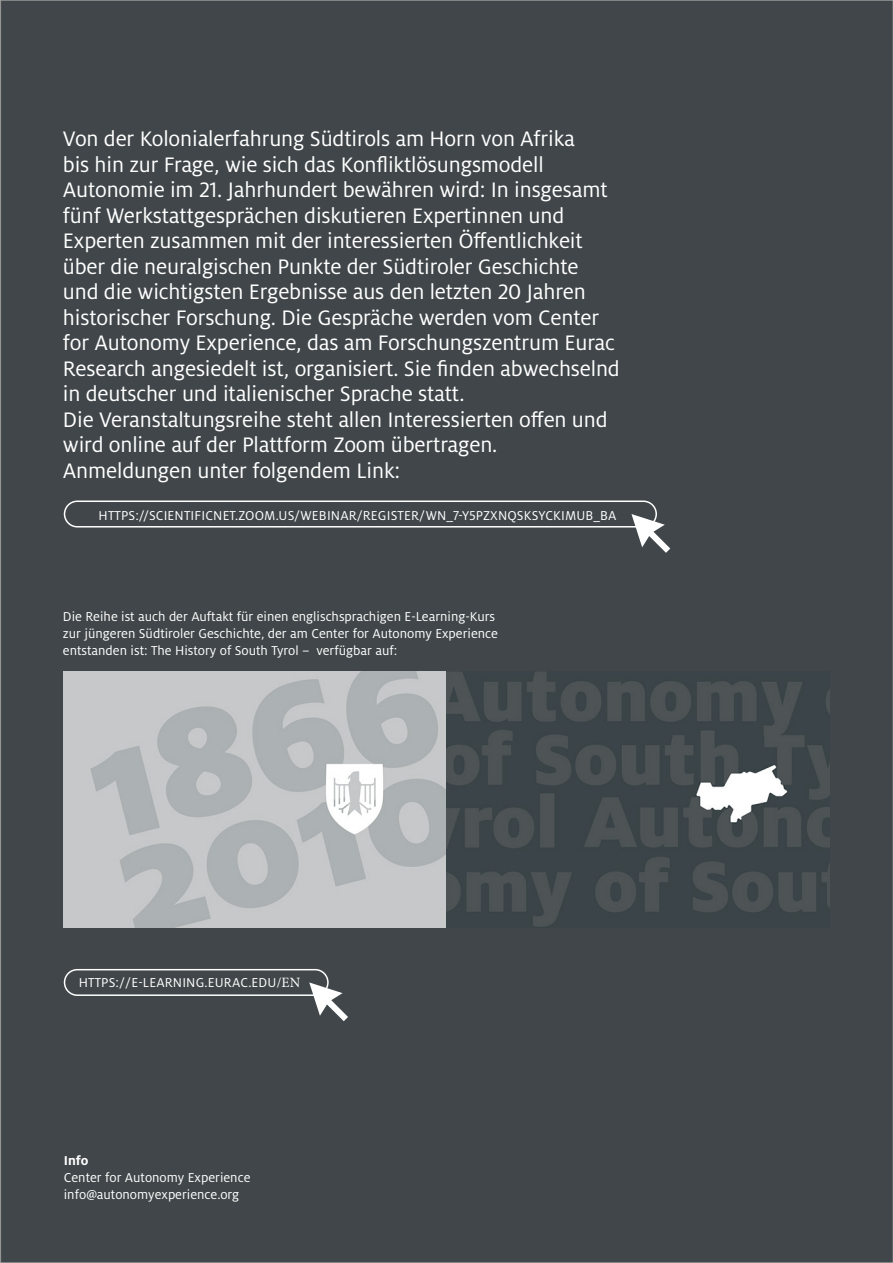
<style>
.page{position:relative;width:893px;height:1263px;background:#404649}
.page>*{position:absolute;margin:0;border:0;box-sizing:border-box;transform-origin:0 0}
.t1{font:23.25px/25.5px "Milo Pro";letter-spacing:-.005em;color:#fff}
.t2{font:14.25px/17px "Milo Pro";color:#fff}
.t3{font:700 14.25px "Milo Pro";color:#fff}
.s1{font-family:"Minion Pro"}
</style>
<div class="page">
<div style="left:64px;top:969px;width:265px;height:27px;border:2px solid #fff;border-radius:13px"></div>
<div style="left:64px;top:500px;width:593px;height:27px;border:2px solid #fff;border-radius:13px"></div>
<svg style="left:309px;top:982px;width:39px;height:39px"></svg>
<svg style="left:631px;top:514px;width:39px;height:39px"></svg>
<img style="left:64px;top:672px;width:765px;height:255px">
<p class="t1" style="left:63px;top:126px;width:558px">Von der Kolonialerfahrung Südtirols am Horn von Afrika<br>bis hin zur Frage, wie sich das Konfliktlösungsmodell Autonomie im 21. Jahrhundert bewähren wird: In insgesamt fünf Werkstattgesprächen diskutieren Expertinnen und Experten zusammen mit der interessierten Öffentlichkeit über die neuralgischen Punkte der Südtiroler Geschichte und die wichtigsten Ergebnisse aus den letzten 20 Jahren historischer Forschung. Die Gespräche werden vom Center for Autonomy Experience, das am Forschungszentrum Eurac Research angesiedelt ist, organisiert. Sie finden abwechselnd in deutscher und italienischer Sprache statt.<br>Die Veranstaltungsreihe steht allen Interessierten offen und wird online auf der Plattform Zoom übertragen.<br>Anmeldungen unter folgendem Link:</p>
<p class="t2" style="left:99px;top:507px;width:519px">HTTPS://SCIENTIFICNET.ZOOM.US/WEBINAR/REGISTER/WN_7-Y5PZXNQSKSYCKIMUB_BA</p>
<p class="t2" style="left:63px;top:608px;width:437px">Die Reihe ist auch der Auftakt für einen englischsprachigen E-Learning-Kurs zur jüngeren Südtiroler Geschichte, der am Center for Autonomy Experience entstanden ist: The History of South Tyrol – verfügbar auf:</p>
<p class="t2" style="left:79px;top:974px;width:223px">HTTPS://E-LEARNING.EURAC.EDU<span class="s1">/EN</span></p>
<p class="t3" style="left:64px;top:1152px;width:26px">Info</p>
<p class="t2" style="left:64px;top:1169px;width:188px">Center for Autonomy Experience info@autonomyexperience.org</p>
</div>
